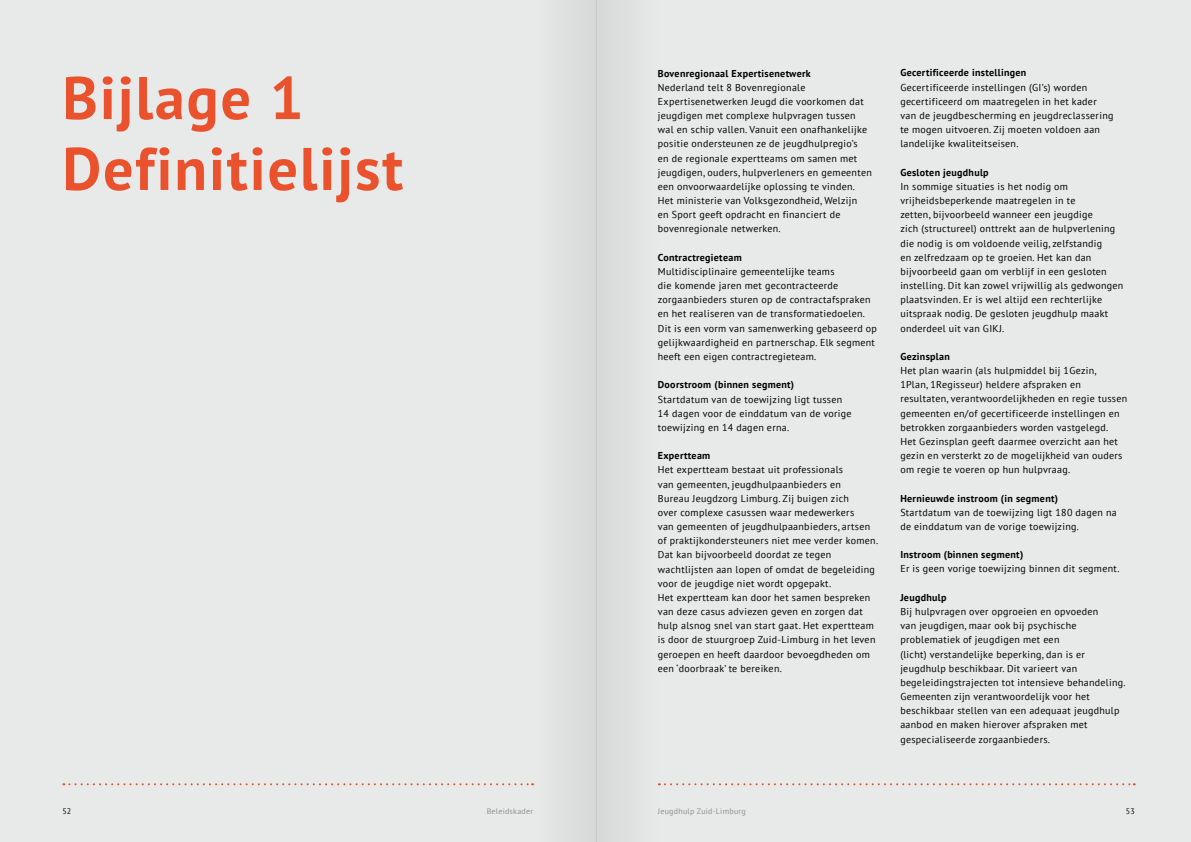
<style>
.page{position:relative;width:1191px;height:842px;background:#e8e9e9}
.page>*{position:absolute;margin:0;border:0;box-sizing:border-box;transform-origin:0 0}
.t1{font:700 60px/70.9px "PT Sans";letter-spacing:.03em;color:#ea512d}
.t2{font:10px/14.2px "PT Sans";letter-spacing:.03em;color:#000}
.t3{font:700 10px "PT Sans";letter-spacing:.03em;color:#000}
.t4{font:8px "PT Sans";letter-spacing:.03em;color:#9d9d9c}
.t5{font:8px "PT Sans";color:#000}
</style>
<div class="page">
<svg style="left:63px;top:783px;width:470px;height:2px"></svg>
<svg style="left:659px;top:783px;width:475px;height:2px"></svg>
<div style="left:533px;top:0;width:63px;height:842px;background:#dfe0e0"></div>
<div style="left:596px;top:0;width:63px;height:842px;background:#dedfdf"></div>
<h1 class="t1" style="left:62px;top:61px;width:342px">Bijlage 1<br>Definitielijst</h1>
<p class="t3" style="left:658px;top:66px;width:154px">Bovenregionaal Expertisenetwerk</p>
<p class="t2" style="left:658px;top:80px;width:215px">Nederland telt 8 Bovenregionale Expertisenetwerken Jeugd die voorkomen dat jeugdigen met complexe hulpvragen tussen wal en schip vallen. Vanuit een onafhankelijke positie ondersteunen ze de jeugdhulpregio’s<br>en de regionale expertteams om samen met jeugdigen, ouders, hulpverleners en gemeenten een onvoorwaardelijke oplossing te vinden.<br>Het ministerie van Volksgezondheid, Welzijn<br>en Sport geeft opdracht en financiert de bovenregionale netwerken.</p>
<p class="t3" style="left:658px;top:251px;width:85px">Contractregieteam</p>
<p class="t2" style="left:658px;top:264px;width:221px">Multidisciplinaire gemeentelijke teams<br>die komende jaren met gecontracteerde zorgaanbieders sturen op de contractafspraken en het realiseren van de transformatiedoelen.<br>Dit is een vorm van samenwerking gebaseerd op gelijkwaardigheid en partnerschap. Elk segment heeft een eigen contractregieteam.</p>
<p class="t3" style="left:658px;top:378px;width:138px">Doorstroom (binnen segment)</p>
<p class="t2" style="left:658px;top:392px;width:195px">Startdatum van de toewijzing ligt tussen<br>14 dagen voor de einddatum van de vorige toewijzing en 14 dagen erna.</p>
<p class="t3" style="left:658px;top:449px;width:54px">Expertteam</p>
<p class="t2" style="left:658px;top:462px;width:222px">Het expertteam bestaat uit professionals<br>van gemeenten, jeugdhulpaanbieders en<br>Bureau Jeugdzorg Limburg. Zij buigen zich<br>over complexe casussen waar medewerkers<br>van gemeenten of jeugdhulpaanbieders, artsen of praktijkondersteuners niet mee verder komen.<br>Dat kan bijvoorbeeld doordat ze tegen wachtlijsten aan lopen of omdat de begeleiding voor de jeugdige niet wordt opgepakt.<br>Het expertteam kan door het samen bespreken van deze casus adviezen geven en zorgen dat hulp alsnog snel van start gaat. Het expertteam is door de stuurgroep Zuid-Limburg in het leven geroepen en heeft daardoor bevoegdheden om een ‘doorbraak’ te bereiken.</p>
<p class="t3" style="left:900px;top:66px;width:127px">Gecertificeerde instellingen</p>
<p class="t2" style="left:900px;top:80px;width:215px">Gecertificeerde instellingen (GI’s) worden gecertificeerd om maatregelen in het kader van de jeugdbescherming en jeugdreclassering te mogen uitvoeren. Zij moeten voldoen aan landelijke kwaliteitseisen.</p>
<p class="t3" style="left:900px;top:165px;width:90px">Gesloten jeugdhulp</p>
<p class="t2" style="left:900px;top:179px;width:224px">In sommige situaties is het nodig om vrijheidsbeperkende maatregelen in te<br>zetten, bijvoorbeeld wanneer een jeugdige<br>zich (structureel) onttrekt aan de hulpverlening die nodig is om voldoende veilig, zelfstandig<br>en zelfredzaam op te groeien. Het kan dan bijvoorbeeld gaan om verblijf in een gesloten instelling. Dit kan zowel vrijwillig als gedwongen plaatsvinden. Er is wel altijd een rechterlijke uitspraak nodig. De gesloten jeugdhulp maakt onderdeel uit van GIKJ.</p>
<p class="t3" style="left:900px;top:350px;width:51px">Gezinsplan</p>
<p class="t2" style="left:900px;top:363px;width:228px">Het plan waarin (als hulpmiddel bij 1Gezin,<br>1Plan, 1Regisseur) heldere afspraken en resultaten, verantwoordelijkheden en regie tussen gemeenten en/of gecertificeerde instellingen en betrokken zorgaanbieders worden vastgelegd.<br>Het Gezinsplan geeft daarmee overzicht aan het gezin en versterkt zo de mogelijkheid van ouders om regie te voeren op hun hulpvraag.</p>
<p class="t3" style="left:900px;top:491px;width:159px">Hernieuwde instroom (in segment)</p>
<p class="t2" style="left:900px;top:505px;width:218px">Startdatum van de toewijzing ligt 180 dagen na de einddatum van de vorige toewijzing.</p>
<p class="t3" style="left:900px;top:548px;width:124px">Instroom (binnen segment)</p>
<p class="t2" style="left:900px;top:562px;width:221px">Er is geen vorige toewijzing binnen dit segment.</p>
<p class="t3" style="left:900px;top:591px;width:48px">Jeugdhulp</p>
<p class="t2" style="left:900px;top:604px;width:227px">Bij hulpvragen over opgroeien en opvoeden<br>van jeugdigen, maar ook bij psychische problematiek of jeugdigen met een<br>(licht) verstandelijke beperking, dan is er jeugdhulp beschikbaar. Dit varieert van begeleidingstrajecten tot intensieve behandeling.<br>Gemeenten zijn verantwoordelijk voor het beschikbaar stellen van een adequaat jeugdhulp aanbod en maken hierover afspraken met gespecialiseerde zorgaanbieders.</p>
<p class="t5" style="left:62px;top:806px;width:10px">52</p>
<p class="t4" style="left:486px;top:806px;width:48px">Beleidskader</p>
<p class="t4" style="left:658px;top:806px;width:89px">Jeugdhulp Zuid-Limburg</p>
<p class="t5" style="left:1125px;top:806px;width:10px">53</p>
</div>
